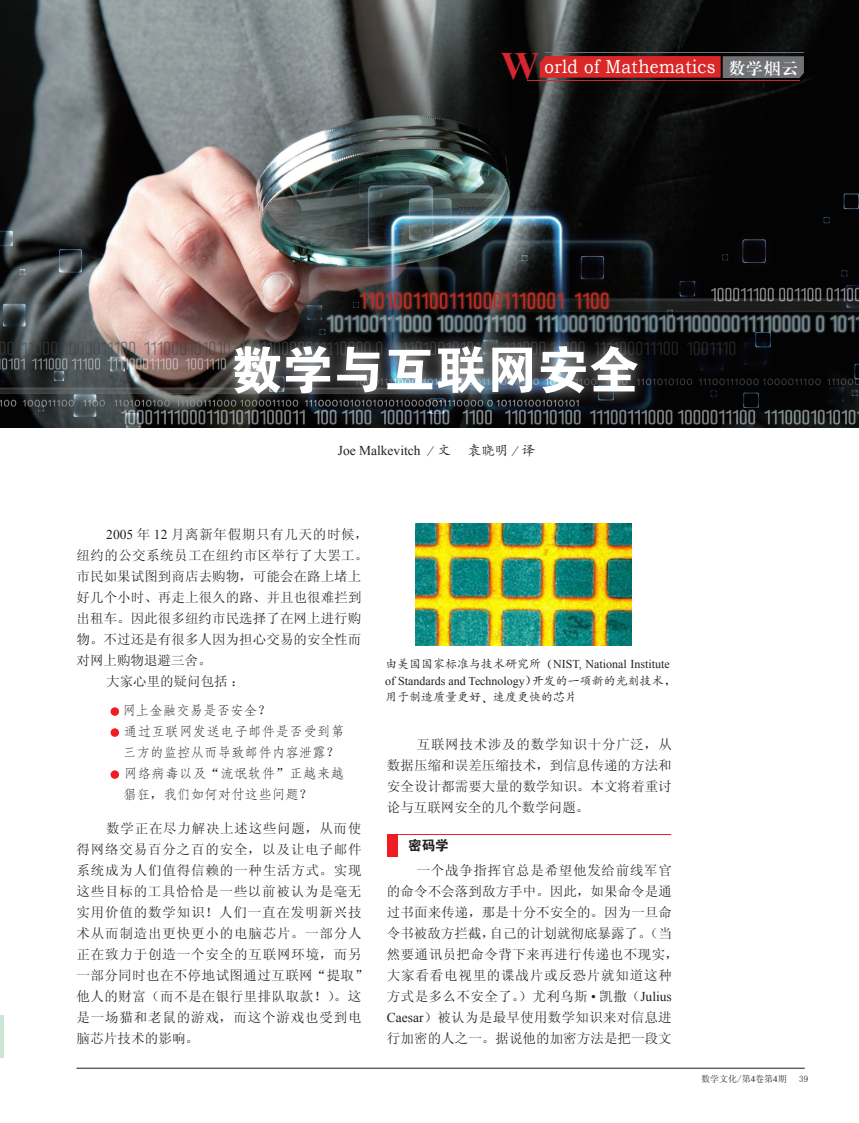
<style>
.page{position:relative;width:859px;height:1123px;background:#fff}
.page>*{position:absolute;margin:0;border:0;box-sizing:border-box;transform-origin:0 0}
.t1{font:51px "FZDHTJW GB1 0";color:#fff}
.t2{font:700 38.7px "Times New Roman";color:#d5252e}
.t3{font:18.9px "Bookman Old Style";letter-spacing:.02em;color:#fff;scale:.9 1}
.t4{font:16.05px "FZXBSK GBK1 0";color:#fff}
.t5{font:13.5px/21px "Sim Sun";letter-spacing:.03em;color:#231f20;text-align:justify}
.t6{font:13.5px/21px "Sim Sun";letter-spacing:.06em;color:#231f20}
.t7{font:13.5px/21px "Sim Sun";letter-spacing:.005em;color:#231f20}
.t8{font:13.5px/21px "FZFSK GBK1 0";letter-spacing:.025em;color:#231f20}
.t9{font:13.5px "Times New Roman";color:#231f20}
.t10{font:13.5px "FZFSK GBK1 0";color:#231f20}
.t11{font:13.5px "Sim Sun";color:#231f20}
.t12{font:13.5px "FZKTK GBK1 0";color:#231f20}
.t13{font:13.5px "FZDHTJW GB1 0";color:#231f20}
.t14{font:12px/16.5px "Times New Roman";color:#231f20}
.t15{font:9px "Sim Sun";color:#231f20}
.s1{font-family:"FZKTK GBK1 0"}
.s2{font-family:"Times New Roman"}
.s3{font-family:"Sim Sun"}
.s4{font-family:"H Yc 3 gj"}
</style>
<div class="page">
<hr style="left:77px;top:1068px;width:728px;height:1px;background:#231f20">
<hr style="left:0;top:1015px;width:4px;height:42px;background:#cae6d5">
<div style="left:111px;top:707px;width:8px;height:9px;background:#ee1d23;border-radius:50%"></div>
<div style="left:111px;top:728px;width:8px;height:9px;background:#ee1d23;border-radius:50%"></div>
<div style="left:111px;top:770px;width:8px;height:9px;background:#ee1d23;border-radius:50%"></div>
<img style="left:416px;top:523px;width:215px;height:123px">
<img style="left:0;top:0;width:859px;height:427px">
<div style="left:217px;top:329px;width:432px;height:77px;background:#fff;opacity:.76"></div>
<div style="left:387px;top:834px;width:11px;height:23px;background:#ee1d23"></div>
<hr style="left:387px;top:834px;width:284px;height:1px;background:#ee1d23">
<svg style="left:540px;top:56px;width:264px;height:22px;background:#b43d3e"></svg>
<hr style="left:527px;top:80px;width:272px;height:1px;background:#d5252e">
<hr style="left:545px;top:53px;width:259px;height:1px;background:#707275">
<p class="t2" style="left:501px;top:40px;width:40px">W</p>
<p class="t3" style="left:545px;top:56px;width:191px">orld of Mathematics</p>
<p class="t4" style="left:729px;top:59px;width:70px">数学烟云</p>
<p class="t1" style="left:231px;top:342px;width:409px">数学与互联网安全</p>
<p class="t9" style="left:338px;top:441px;width:115px">Joe Malkevitch <span class="s1">／文</span></p>
<p class="t12" style="left:468px;top:443px;width:69px">袁晓明／译</p>
<p class="t7" style="left:77px;top:523px;width:293px;text-indent:30px"><span class="s2">2005</span> 年 <span class="s2">12</span> 月离新年假期只有几天的时候，纽约的公交系统员工在纽约市区举行了大罢工。市民如果试图到商店去购物，可能会在路上堵上好几个小时、再走上很久的路、并且也很难拦到出租车。因此很多纽约市民选择了在网上进行购物。不过还是有很多人因为担心交易的安全性而对网上购物退避三舍。</p>
<p class="t11" style="left:106px;top:674px;width:140px">大家心里的疑问包括：</p>
<p class="t10" style="left:122px;top:703px;width:150px">网上金融交易是否安全<span class="s3">？</span></p>
<p class="t8" style="left:123px;top:721px;width:223px">通过互联网发送电子邮件是否受到第三方的监控从而导致邮件内容泄露<span class="s3">？</span></p>
<p class="t8" style="left:123px;top:763px;width:223px">网络病毒以及<span class="s3">“</span>流氓软件<span class="s3">”</span>正越来越猖狂<span class="s3">，</span>我们如何对付这些问题<span class="s3">？</span></p>
<p class="t6" style="left:77px;top:817px;width:293px;text-indent:30px">数学正在尽力解决上述这些问题，从而使得网络交易百分之百的安全，以及让电子邮件系统成为人们值得信赖的一种生活方式。实现这些目标的工具恰恰是一些以前被认为是毫无实用价值的数学知识！人们一直在发明新兴技术从而制造出更快更小的电脑芯片。一部分人正在致力于创造一个安全的互联网环境，而另一部分同时也在不停地试图通过互联网“提取”他人的财富（而不是在银行里排队取款！）。这是一场猫和老鼠的游戏，而这个游戏也受到电脑芯片技术的影响。</p>
<p class="t14" style="left:385px;top:655px;width:292px"><span class="s1">由美国国家标准与技术研究所</span><span class="s4">（</span>NIST, National Institute of Standards and Technology<span class="s4">）</span><span class="s1">开发的一项新的光刻技术</span><span class="s4">，</span><span class="s1">用于制造质量更好</span><span class="s4">、</span><span class="s1">速度更快的芯片</span></p>
<p class="t5" style="left:387px;top:733px;width:286px;text-indent:30px">互联网技术涉及的数学知识十分广泛，从数据压缩和误差压缩技术，到信息传递的方法和安全设计都需要大量的数学知识。本文将着重讨论与互联网安全的几个数学问题。</p>
<p class="t13" style="left:408px;top:838px;width:42px">密码学</p>
<p class="t5" style="left:387px;top:859px;width:293px;text-align:left;text-indent:30px">一个战争指挥官总是希望他发给前线军官的命令不会落到敌方手中。因此，如果命令是通过书面来传递，那是十分不安全的。因为一旦命令书被敌方拦截，自己的计划就彻底暴露了。（当然要通讯员把命令背下来再进行传递也不现实，大家看看电视里的谍战片或反恐片就知道这种方式是多么不安全了。）尤利乌斯 <span class="s2">•</span> 凯撒（<span class="s2">Julius<br>Caesar</span>）被认为是最早使用数学知识来对信息进行加密的人之一。据说他的加密方法是把一段文</p>
<p class="t15" style="left:701px;top:1074px;width:87px">数学文化/第<span class="s2">4</span>卷第<span class="s2">4</span>期</p>
<p class="t15" style="left:799px;top:1074px;width:10px">39</p>
</div>
